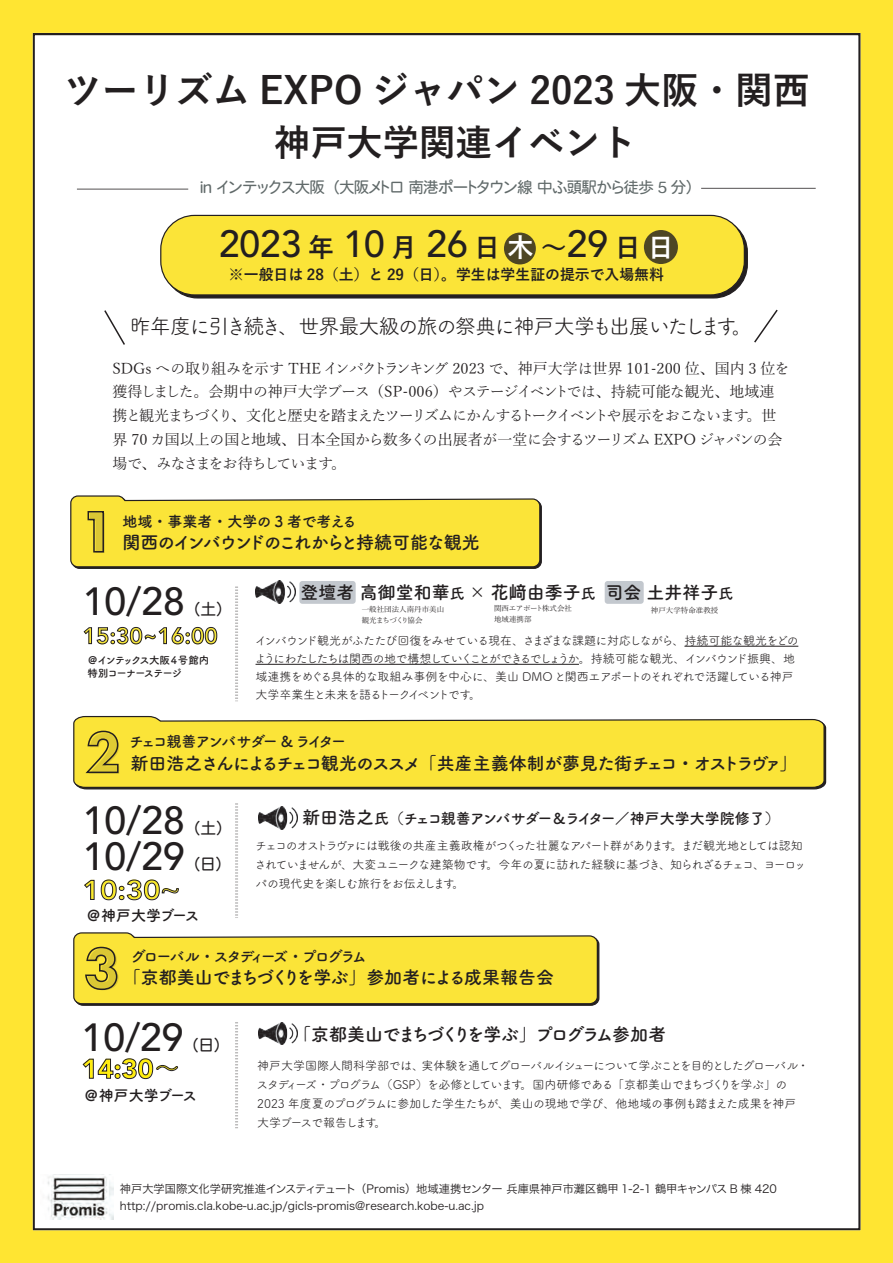
<style>
.page{position:relative;width:893px;height:1263px;background:#fff}
.page>*{position:absolute;margin:0;border:0;box-sizing:border-box;transform-origin:0 0}
.t1{font:500 39px "Avenir";color:#231f20}
.t2{font:700 37.5px "Yu Go";color:#231f20}
.t3{font:500 37.5px "Avenir";color:#231f20}
.t4{font:700 36.6px "Yu Go";color:#231f20}
.t5{font:800 27px "Avenir";color:#faea2c;scale:1.08 1}
.t6{font:900 27px "Avenir";color:#ffed0e}
.t7{font:800 22.5px "Avenir";color:#f8e837}
.t8{font:21px "Tsuku A Rd Gothic Std R";letter-spacing:-.085em;color:#231f20}
.t9{font:18px "Tsuku A Rd Gothic Std B";letter-spacing:-.1em;color:#231f20}
.t10{font:18px "Tsuku A Rd Gothic Std B";letter-spacing:-.05em;color:#231f20}
.t11{font:18px "Tsuku A Rd Gothic Std B";color:#231f20}
.t12{font:18px "Tsuku A Rd Gothic Std B";letter-spacing:-.13em;color:#231f20}
.t13{font:18px "Tsuku A Rd Gothic Std B";letter-spacing:-.11em;color:#231f20}
.t14{font:15.75px "Heisei Maru Go Std W4";color:#231f20}
.t15{font:15.45px "Heisei Maru Go Std W4";letter-spacing:-.075em;color:#1e2b2b}
.t16{font:15px/23.9px "Yu Min Pr 6 N";letter-spacing:-.06em;color:#231f20}
.t17{font:15px "Tsuku A Rd Gothic Std B";letter-spacing:-.05em;color:#231f20}
.t18{font:700 15px "Yu Go";color:#231f20}
.t19{font:15px "Tsuku A Rd Gothic Std B";letter-spacing:-.14em;color:#231f20}
.t20{font:15px "Tsuku A Rd Gothic Std B";letter-spacing:-.17em;color:#231f20}
.t21{font:15px "Tsuku A Rd Gothic Std B";letter-spacing:-.045em;color:#231f20}
.t22{font:15px "Tsuku A Rd Gothic Std B";color:#231f20}
.t23{font:12px/18.1px "Tsuku A Rd Gothic Std R";letter-spacing:-.07em;color:#231f20}
.t24{font:11.25px/17.7px "Hiragino Sans W3";color:#231f20}
.t25{font:10.5px/13.6px "Tsuku A Rd Gothic Std B";letter-spacing:-.115em;color:#231f20}
.t26{font:7.5px/11.4px "Yu Min Pr 6 N";color:#231f20}
.s1{font-family:"Yu Go";font-weight:700;font-size:26.25px}
.s2{font-family:"Yu Go";font-weight:700;font-size:26.25px;color:#fff}
.s3{font-size:15px}
.s4{font-family:"Rodin Pro N DB"}
.s5{font-family:"Koz Go Pr 6 N";font-weight:400}
.s6{font-size:18px}
.s7{font-family:"Tsuku A Rd Gothic Std B";font-weight:400}
</style>
<div class="page">
<div style="left:163px;top:218px;width:585px;height:80px;border:1px solid #231f20;border-radius:34px"></div>
<div style="left:161px;top:215px;width:583px;height:80px;background:#fbe438;border-radius:34px"></div>
<div style="left:160px;top:215px;width:585px;height:80px;border:1px solid #231f20;border-radius:34px"></div>
<div style="left:504px;top:233px;width:32px;height:31px;background:#4e4624;border-radius:50%"></div>
<div style="left:644px;top:230px;width:34px;height:34px;background:#4e4624;border-radius:50%"></div>
<div style="left:0;top:0;width:893px;height:1263px;border:33px solid #ffe532"></div>
<svg style="left:104px;top:310px;width:21px;height:35px"></svg>
<svg style="left:754px;top:309px;width:24px;height:34px"></svg>
<svg style="left:80px;top:725px;width:747px;height:65px;background:#656263"></svg>
<svg style="left:73px;top:716px;width:752px;height:72px;background:#f2dd40"></svg>
<div style="left:299px;top:581px;width:57px;height:23px;background:#c3c8ce;border-radius:3px"></div>
<div style="left:605px;top:581px;width:39px;height:23px;background:#c3c8ce;border-radius:3px"></div>
<hr style="left:684px;top:646px;width:114px;height:1px;background:#231f20">
<hr style="left:256px;top:664px;width:323px;height:1px;background:#231f20">
<svg style="left:84px;top:627px;width:133px;height:17px"></svg>
<svg style="left:70px;top:495px;width:472px;height:74px;background:#ead641"></svg>
<svg style="left:84px;top:730px;width:35px;height:44px;background:#cab732"></svg>
<svg style="left:73px;top:932px;width:527px;height:74px;background:#ecd741"></svg>
<hr style="left:77px;top:189px;width:111px;height:1px;background:#231f20">
<hr style="left:701px;top:188px;width:115px;height:1px;background:#231f20">
<svg style="left:84px;top:880px;width:11px;height:20px"></svg>
<svg style="left:101px;top:879px;width:78px;height:21px"></svg>
<svg style="left:235px;top:586px;width:3px;height:115px"></svg>
<svg style="left:235px;top:803px;width:3px;height:115px"></svg>
<svg style="left:235px;top:1022px;width:3px;height:106px"></svg>
<img style="left:256px;top:581px;width:39px;height:23px">
<img style="left:258px;top:806px;width:40px;height:23px">
<svg style="left:83px;top:1058px;width:95px;height:21px"></svg>
<img style="left:258px;top:1022px;width:40px;height:23px">
<img style="left:47px;top:1174px;width:67px;height:46px">
<h2 class="t2" style="left:64px;top:69px;width:784px">ツーリズム EXPO ジャパン 2023 大阪・関西　</h2>
<h3 class="t4" style="left:274px;top:122px;width:365px">神戸大学関連イベント</h3>
<p class="t15" style="left:199px;top:177px;width:503px">in インテックス大阪（大阪メトロ 南港ポートタウン線 中ふ頭駅から徒歩 5 分）</p>
<h2 class="t3" style="left:219px;top:211px;width:456px">2023<span class="s1">年</span>10<span class="s1">月</span>26<span class="s1">日</span><span class="s2">木</span><span class="s1">～</span>29<span class="s1">日</span><span class="s2">日</span></h2>
<p class="t18" style="left:229px;top:266px;width:436px">※一般日は 28（土）と 29（日）。学生は学生証の提示で入場無料</p>
<h3 class="t8" style="left:130px;top:310px;width:624px">昨年度に引き続き、世界最大級の旅の祭典に神戸大学も出展いたします。</h3>
<p class="t16" style="left:112px;top:355px;width:678px">SDGs への取り組みを示す THE インパクトランキング 2023 で、神戸大学は世界 101-200 位、国内 3 位を獲得しました。会期中の神戸大学ブース（SP-006）やステージイベントでは、持続可能な観光、地域連携と観光まちづくり、文化と歴史を踏まえたツーリズムにかんするトークイベントや展示をおこないます。世界 70 カ国以上の国と地域、日本全国から数多くの出展者が一堂に会するツーリズム EXPO ジャパンの会場で、みなさまをお待ちしています。</p>
<p class="t22" style="left:122px;top:509px;width:236px">地域・事業者・大学の 3 者で考える</p>
<h3 class="t13" style="left:122px;top:528px;width:359px">関西のインバウンドのこれからと持続可能な観光</h3>
<h1 class="t1" style="left:83px;top:567px;width:103px">10/28</h1>
<h3 class="t14" style="left:185px;top:598px;width:49px">（土）</h3>
<h3 class="t7" style="left:83px;top:618px;width:136px">15:30~16:00</h3>
<p class="t25" style="left:88px;top:652px;width:123px">＠インテックス大阪４号館内特別コーナーステージ</p>
<h3 class="t11" style="left:301px;top:578px;width:434px">登壇者 高御堂和華<span class="s3">氏</span> × 花<span class="s4">﨑</span>由季子<span class="s3">氏</span> 司会 土井祥子<span class="s3">氏</span></h3>
<p class="t26" style="left:362px;top:603px;width:84px">一般社団法人南丹市美山観光まちづくり協会</p>
<p class="t26" style="left:494px;top:602px;width:80px">関西エアポート株式会社地域連携部</p>
<p class="t26" style="left:651px;top:603px;width:69px">神戸大学特命准教授</p>
<p class="t23" style="left:254px;top:631px;width:546px">インバウンド観光がふたたび回復をみせている現在、さまざまな課題に対応しながら、持続可能な観光をどのようにわたしたちは関西の地で構想していくことができるでしょうか。持続可能な観光、インバウンド振興、地域連携をめぐる具体的な取組み事例を中心に、美山 DMO と関西エアポートのそれぞれで活躍している神戸大学卒業生と未来を語るトークイベントです。</p>
<p class="t20" style="left:129px;top:730px;width:218px">チェコ親善アンバサダー &amp; ライター</p>
<h3 class="t9" style="left:131px;top:750px;width:668px">新田浩之さんによるチェコ観光のススメ「共産主義体制が夢見た街チェコ・オストラヴァ」</h3>
<h1 class="t1" style="left:83px;top:786px;width:103px">10/28</h1>
<h1 class="t1" style="left:83px;top:822px;width:103px">10/29</h1>
<h3 class="t5" style="left:83px;top:869px;width:92px">10:30<span class="s5">~</span></h3>
<h3 class="t14" style="left:185px;top:817px;width:49px">（土）</h3>
<h3 class="t14" style="left:185px;top:853px;width:48px">（日）</h3>
<p class="t21" style="left:86px;top:903px;width:115px">＠神戸大学ブース</p>
<p class="t17" style="left:302px;top:807px;width:479px"><span class="s6">新田浩之</span>氏（チェコ親善アンバサダー＆ライター／神戸大学大学院修了）</p>
<p class="t23" style="left:254px;top:835px;width:553px;line-height:18.9px">チェコのオストラヴァには戦後の共産主義政権がつくった壮麗なアパート群があります。まだ観光地としては認知されていませんが、大変ユニークな建築物です。今年の夏に訪れた経験に基づき、知られざるチェコ、ヨーロッパの現代史を楽しむ旅行をお伝えします。</p>
<p class="t19" style="left:131px;top:944px;width:238px">グローバル・スタディーズ・プログラム</p>
<h3 class="t10" style="left:123px;top:963px;width:433px">「京都美山でまちづくりを学ぶ」参加者による成果報告会</h3>
<h1 class="t1" style="left:82px;top:1004px;width:103px">10/29</h1>
<h3 class="t6" style="left:82px;top:1046px;width:100px">14:30<span class="s7">～</span></h3>
<h3 class="t14" style="left:183px;top:1035px;width:48px">（日）</h3>
<p class="t21" style="left:84px;top:1083px;width:115px">＠神戸大学ブース</p>
<h3 class="t12" style="left:293px;top:1020px;width:375px">「京都美山でまちづくりを学ぶ」プログラム参加者</h3>
<p class="t23" style="left:257px;top:1055px;width:554px;line-height:19px">神戸大学国際人間科学部では、実体験を通してグローバルイシューについて学ぶことを目的としたグローバル・スタディーズ・プログラム（GSP）を必修としています。国内研修である「京都美山でまちづくりを学ぶ」の2023 年度夏のプログラムに参加した学生たちが、美山の現地で学び、他地域の事例も踏まえた成果を神戸大学ブースで報告します。</p>
<p class="t24" style="left:120px;top:1179px;width:659px">神戸大学国際文化学研究推進インスティテュート（Promis）地域連携センター 兵庫県神戸市灘区鶴甲 1-2-1 鶴甲キャンパス B 棟 420 http://promis.cla.kobe-u.ac.jp/gicls-promis@research.kobe-u.ac.jp</p>
</div>
